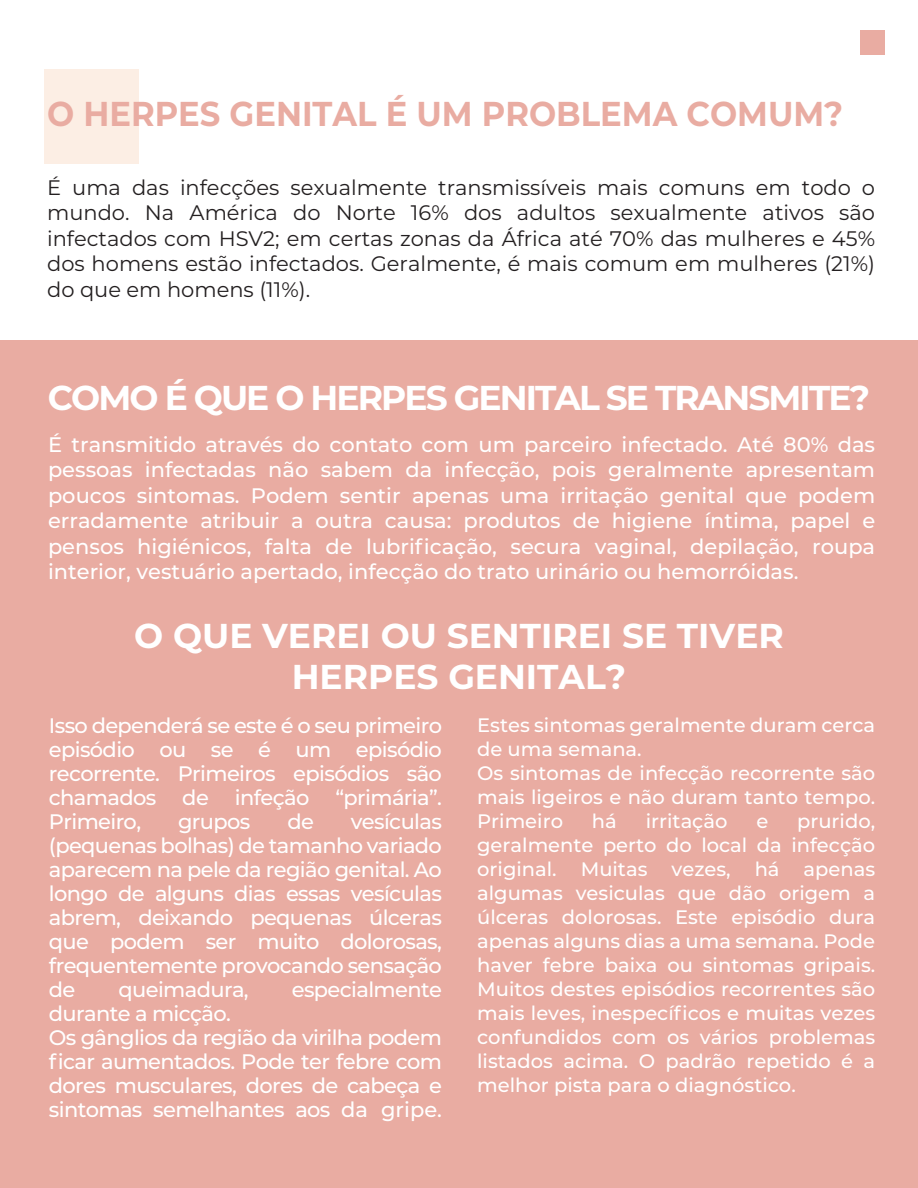
<style>
.page{position:relative;width:918px;height:1188px;background:#fff}
.page>*{position:absolute;margin:0;border:0;box-sizing:border-box;transform-origin:0 0}
.t1{font:700 34.5px/41.4px "Montserrat";color:#fff;text-align:center}
.t2{font:700 34.5px "Montserrat";letter-spacing:-.055em;color:#fff}
.t3{font:700 34.5px "Montserrat";color:#e9aca2;scale:.93 1}
.t4{font:500 21px/24px "Montserrat";letter-spacing:-.03em;color:#fff;text-align:justify}
.t5{font:21px/25.5px "Montserrat";color:#231f20;text-align:justify}
.t6{font:500 19.5px/24px "Montserrat";color:#fff}
</style>
<div class="page">
<div style="left:0;top:340px;width:918px;height:848px;background:#e9aca2"></div>
<div style="left:44px;top:69px;width:95px;height:95px;background:#fceee4"></div>
<div style="left:860px;top:30px;width:24px;height:25px;background:#e9aca2"></div>
<h1 class="t3" style="left:47px;top:88px;width:857px">O HERPES GENITAL É UM PROBLEMA COMUM?</h1>
<p class="t5" style="left:47px;top:174px;width:830px">É uma das infecções sexualmente transmissíveis mais comuns em todo o mundo. Na América do Norte 16% dos adultos sexualmente ativos são infectados com HSV2; em certas zonas da África até 70% das mulheres e 45% dos homens estão infectados. Geralmente, é mais comum em mulheres (21%) do que em homens (11%).</p>
<h1 class="t2" style="left:48px;top:373px;width:824px">COMO É QUE O HERPES GENITAL SE TRANSMITE?</h1>
<p class="t4" style="left:48px;top:431px;width:829px;line-height:25.5px">É transmitido através do contato com um parceiro infectado. Até 80% das pessoas infectadas não sabem da infecção, pois geralmente apresentam poucos sintomas. Podem sentir apenas uma irritação genital que podem erradamente atribuir a outra causa: produtos de higiene íntima, papel e pensos higiénicos, falta de lubrificação, secura vaginal, depilação, roupa interior, vestuário apertado, infecção do trato urinário ou hemorróidas.</p>
<h1 class="t1" style="left:134px;top:613px;width:651px">O QUE VEREI OU SENTIREI SE TIVER<br>HERPES GENITAL?</h1>
<p class="t4" style="left:49px;top:713px;width:395px">Isso dependerá se este é o seu primeiro episódio ou se é um episódio recorrente. Primeiros episódios são chamados de infeção “primária”.<br>Primeiro,</p>
<p class="t6" style="left:477px;top:712px;width:400px">Estes sintomas geralmente duram cerca de uma semana.<br>Os sintomas de infecção recorrente são mais ligeiros e não duram tanto tempo.<br>Primeiro</p>
<p class="t6" style="left:477px;top:808px;width:400px;text-align:justify;text-indent:320px">prurido, geralmente perto do local da infecção original. Muitas vezes, há apenas algumas vesiculas que dão origem a úlceras dolorosas. Este episódio dura apenas alguns dias a uma semana. Pode haver febre baixa ou sintomas gripais.<br>Muitos destes episódios recorrentes são mais leves, inespecíficos e muitas vezes confundidos com os vários problemas listados acima. O padrão repetido é a melhor pista para o diagnóstico.</p>
<p class="t6" style="left:592px;top:808px;width:26px">há</p>
<p class="t6" style="left:646px;top:808px;width:83px">irritação</p>
<p class="t6" style="left:756px;top:808px;width:13px">e</p>
<p class="t4" style="left:49px;top:809px;width:395px;text-indent:302px">vesículas (pequenas bolhas) de tamanho variado aparecem na pele da região genital. Ao longo de alguns dias essas vesículas abrem, deixando pequenas úlceras que podem ser muito dolorosas, frequentemente provocando sensação de</p>
<p class="t4" style="left:178px;top:809px;width:74px">grupos</p>
<p class="t4" style="left:287px;top:809px;width:28px">de</p>
<p class="t4" style="left:119px;top:977px;width:132px">queimadura,</p>
<p class="t4" style="left:292px;top:977px;width:152px">especialmente</p>
<p class="t4" style="left:49px;top:1001px;width:395px;text-align:left">durante a micção.<br>Os gânglios da região da virilha podem ficar aumentados. Pode ter febre com dores musculares, dores de cabeça e sintomas semelhantes aos da gripe.</p>
</div>
